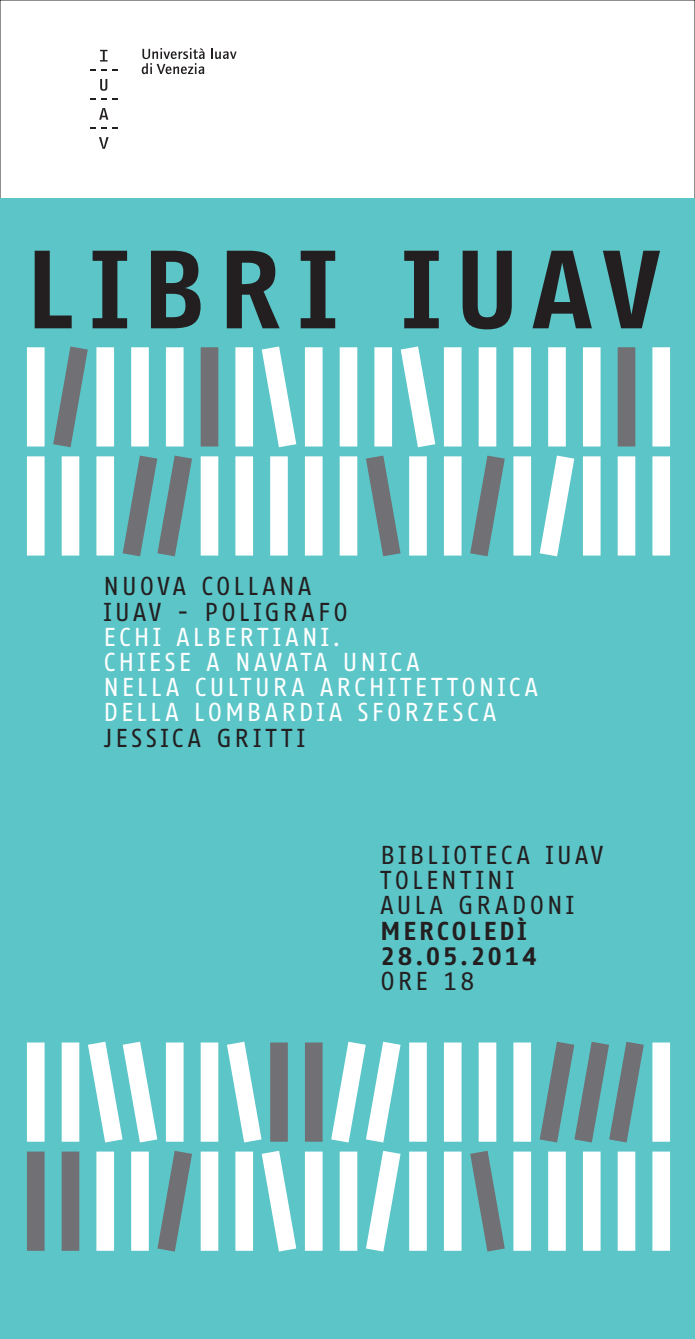
<style>
.page{position:relative;width:695px;height:1339px;background:#fff}
.page>*{position:absolute;margin:0;border:0;box-sizing:border-box;transform-origin:0 0}
.t1{font:700 107.8px "Fago Office Sans";letter-spacing:.12em;color:#231f20}
.t2{font:25.2px/25.2px "Fago Office Sans";letter-spacing:.12em;color:#fff}
.t3{font:25.2px/25.2px "Fago Office Sans";letter-spacing:.12em;color:#231f20}
.t4{font:700 25.2px/25.2px "Fago Office Sans";letter-spacing:.11em;color:#231f20}
</style>
<div class="page">
<div style="left:0;top:198px;width:694px;height:1141px;background:#5cc5c8"></div>
<svg style="left:100px;top:50px;width:7px;height:12px"></svg>
<svg style="left:100px;top:79px;width:7px;height:12px"></svg>
<svg style="left:99px;top:108px;width:9px;height:12px"></svg>
<svg style="left:99px;top:137px;width:10px;height:12px"></svg>
<svg style="left:211px;top:49px;width:25px;height:10px"></svg>
<svg style="left:142px;top:48px;width:62px;height:26px"></svg>
<div style="left:27px;top:347px;width:18px;height:99px;background:#fff"></div>
<svg style="left:41px;top:346px;width:58px;height:120px"></svg>
<div style="left:96px;top:347px;width:18px;height:99px;background:#fff"></div>
<div style="left:131px;top:347px;width:18px;height:99px;background:#fff"></div>
<div style="left:166px;top:347px;width:17px;height:99px;background:#fff"></div>
<div style="left:201px;top:347px;width:17px;height:99px;background:#717074"></div>
<div style="left:235px;top:347px;width:18px;height:99px;background:#fff"></div>
<svg style="left:250px;top:346px;width:58px;height:120px"></svg>
<div style="left:305px;top:347px;width:17px;height:99px;background:#fff"></div>
<div style="left:339px;top:347px;width:18px;height:99px;background:#fff"></div>
<div style="left:444px;top:347px;width:17px;height:99px;background:#fff"></div>
<div style="left:478px;top:347px;width:18px;height:99px;background:#fff"></div>
<div style="left:513px;top:347px;width:18px;height:99px;background:#fff"></div>
<div style="left:548px;top:347px;width:17px;height:99px;background:#fff"></div>
<div style="left:583px;top:347px;width:17px;height:99px;background:#fff"></div>
<div style="left:617px;top:347px;width:18px;height:99px;background:#717074"></div>
<div style="left:652px;top:347px;width:18px;height:99px;background:#fff"></div>
<div style="left:27px;top:456px;width:18px;height:100px;background:#fff"></div>
<div style="left:62px;top:456px;width:17px;height:100px;background:#fff"></div>
<div style="left:96px;top:456px;width:18px;height:100px;background:#fff"></div>
<svg style="left:111px;top:437px;width:93px;height:120px"></svg>
<div style="left:201px;top:456px;width:17px;height:100px;background:#fff"></div>
<div style="left:235px;top:456px;width:18px;height:100px;background:#fff"></div>
<div style="left:270px;top:456px;width:18px;height:100px;background:#fff"></div>
<div style="left:305px;top:456px;width:17px;height:100px;background:#fff"></div>
<div style="left:339px;top:456px;width:18px;height:100px;background:#fff"></div>
<svg style="left:354px;top:346px;width:93px;height:211px"></svg>
<div style="left:409px;top:456px;width:18px;height:100px;background:#fff"></div>
<div style="left:444px;top:456px;width:17px;height:100px;background:#fff"></div>
<svg style="left:458px;top:437px;width:58px;height:120px"></svg>
<div style="left:513px;top:456px;width:18px;height:100px;background:#fff"></div>
<svg style="left:528px;top:437px;width:58px;height:120px"></svg>
<div style="left:583px;top:456px;width:17px;height:100px;background:#fff"></div>
<div style="left:617px;top:456px;width:18px;height:100px;background:#fff"></div>
<div style="left:652px;top:456px;width:18px;height:100px;background:#fff"></div>
<div style="left:27px;top:1042px;width:18px;height:100px;background:#fff"></div>
<div style="left:62px;top:1042px;width:17px;height:100px;background:#fff"></div>
<div style="left:201px;top:1042px;width:17px;height:100px;background:#fff"></div>
<div style="left:305px;top:1042px;width:17px;height:100px;background:#717074"></div>
<div style="left:409px;top:1042px;width:18px;height:100px;background:#fff"></div>
<div style="left:444px;top:1042px;width:17px;height:100px;background:#fff"></div>
<div style="left:478px;top:1042px;width:18px;height:100px;background:#fff"></div>
<div style="left:513px;top:1042px;width:18px;height:100px;background:#fff"></div>
<svg style="left:528px;top:1041px;width:116px;height:120px"></svg>
<div style="left:652px;top:1042px;width:18px;height:100px;background:#fff"></div>
<div style="left:27px;top:1151px;width:18px;height:100px;background:#717074"></div>
<div style="left:62px;top:1151px;width:17px;height:100px;background:#717074"></div>
<svg style="left:76px;top:1041px;width:128px;height:211px"></svg>
<div style="left:201px;top:1151px;width:17px;height:100px;background:#fff"></div>
<svg style="left:215px;top:1041px;width:93px;height:211px"></svg>
<div style="left:305px;top:1151px;width:17px;height:100px;background:#fff"></div>
<svg style="left:319px;top:1041px;width:93px;height:211px"></svg>
<div style="left:409px;top:1151px;width:18px;height:100px;background:#fff"></div>
<div style="left:444px;top:1151px;width:17px;height:100px;background:#fff"></div>
<svg style="left:458px;top:1132px;width:58px;height:120px"></svg>
<div style="left:513px;top:1151px;width:18px;height:100px;background:#fff"></div>
<div style="left:548px;top:1151px;width:17px;height:100px;background:#fff"></div>
<div style="left:583px;top:1151px;width:17px;height:100px;background:#fff"></div>
<div style="left:617px;top:1151px;width:18px;height:100px;background:#fff"></div>
<div style="left:652px;top:1151px;width:18px;height:100px;background:#fff"></div>
<h1 class="t1" style="left:26px;top:229px;width:634px">LIBRI IUAV</h1>
<p class="t3" style="left:103px;top:574px;width:246px">NUOVA COLLANA<br>IUAV - POLIGRAFO</p>
<p class="t2" style="left:103px;top:624px;width:436px">ECHI ALBERTIANI.<br>CHIESE A NAVATA UNICA<br>NELLA CULTURA ARCHITETTONICA<br>DELLA LOMBARDIA SFORZESCA</p>
<p class="t3" style="left:103px;top:725px;width:203px">JESSICA GRITTI</p>
<p class="t3" style="left:380px;top:843px;width:224px">BIBLIOTECA IUAV<br>TOLENTINI<br>AULA GRADONI</p>
<p class="t4" style="left:380px;top:918px;width:158px">MERCOLEDÌ<br>28.05.2014</p>
<p class="t3" style="left:380px;top:969px;width:96px">ORE 18</p>
</div>
